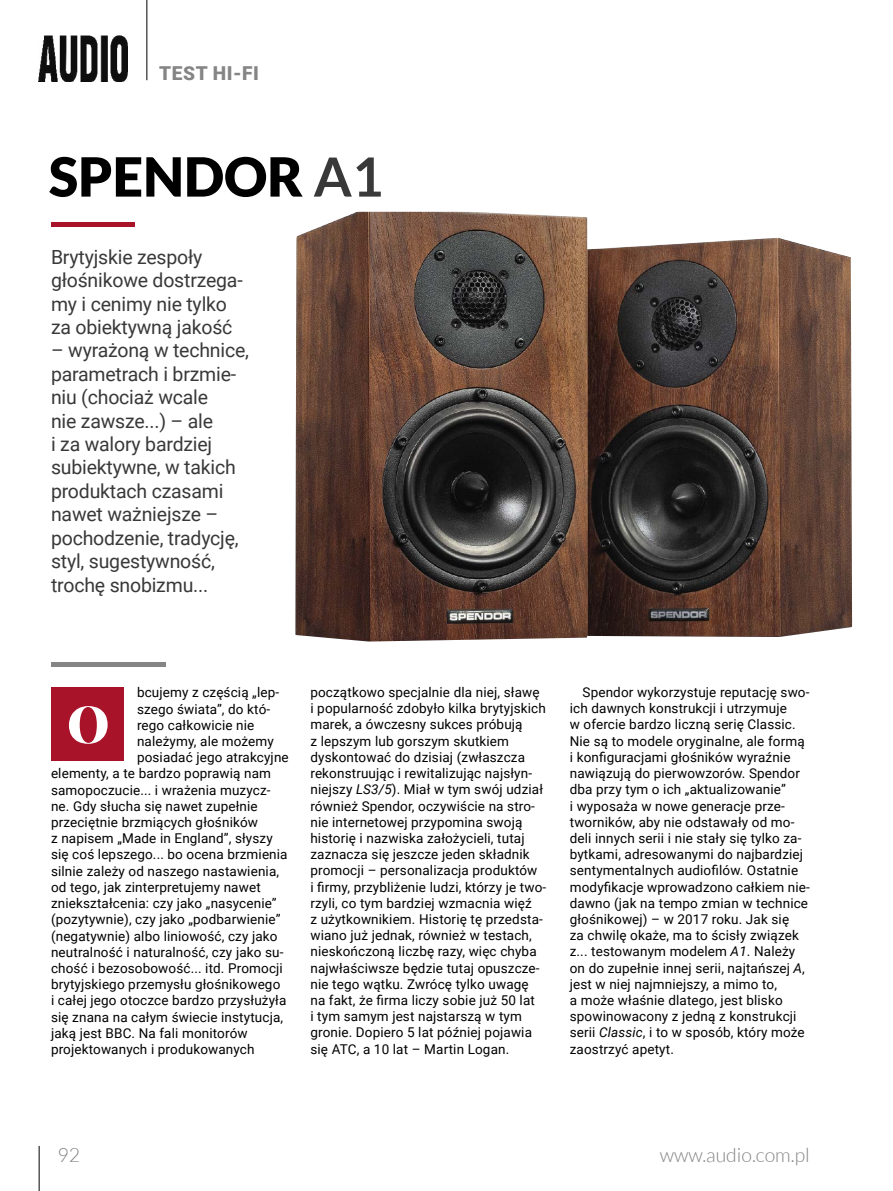
<style>
.page{position:relative;width:893px;height:1191px;background:#fff}
.page>*{position:absolute;margin:0;border:0;box-sizing:border-box;transform-origin:0 0}
.t1{font:900 54px "Lato";color:#000}
.t2{font:900 51.15px "Playfair Display";color:#fff}
.t3{font:19.5px/23.4px "Roboto";letter-spacing:-.01em;color:#393939}
.t4{font:300 19.5px "Lato";color:#858585}
.t5{font:900 19.2px "Roboto";letter-spacing:.035em;color:#858585}
.t6{font:13.5px/16.2px "Roboto";letter-spacing:.01em;color:#000}
.s1{font-weight:700;color:#393939}
.s2{font-style:italic}
</style>
<div class="page">
<hr style="left:39px;top:1145px;width:1px;height:46px;background:#000">
<hr style="left:147px;top:0;width:1px;height:80px;background:#000">
<img style="left:39px;top:35px;width:89px;height:46px">
<hr style="left:51px;top:222px;width:84px;height:4px;background:#a9132a">
<hr style="left:51px;top:662px;width:114px;height:4px;background:#858585">
<div style="left:51px;top:687px;width:73px;height:74px;background:#a9132a"></div>
<img style="left:295px;top:212px;width:557px;height:429px">
<h3 class="t5" style="left:159px;top:60px;width:101px">TEST HI-FI</h3>
<h1 class="t1" style="left:49px;top:145px;width:336px">SPENDOR <span class="s1">A1</span></h1>
<h3 class="t3" style="left:51px;top:244px;width:193px">Brytyjskie zespoły głośnikowe dostrzega&shy;my i cenimy nie tylko za obiektywną jakość</h3>
<h3 class="t3" style="left:51px;top:338px;width:200px">– wyrażoną w technice, parametrach i brzmie&shy;niu (chociaż wcale<br>nie zawsze...) – ale<br>i za walory bardziej subiektywne, w takich produktach czasami nawet ważniejsze – pochodzenie, tradycję, styl, sugestywność, trochę snobizmu...</h3>
<p class="t6" style="left:137px;top:684px;width:144px">bcujemy z częścią „lep-</p>
<p class="t6" style="left:137px;top:700px;width:135px">szego świata”, do któ-</p>
<p class="t6" style="left:137px;top:716px;width:119px">rego całkowicie nie</p>
<p class="t6" style="left:137px;top:732px;width:138px">należymy, ale możemy</p>
<p class="t6" style="left:137px;top:749px;width:153px">posiadać jego atrakcyjne</p>
<p class="t6" style="left:51px;top:765px;width:221px">elementy, a te bardzo poprawią nam</p>
<p class="t6" style="left:51px;top:781px;width:221px">samopoczucie... i wrażenia muzycz-</p>
<p class="t6" style="left:51px;top:797px;width:208px">ne. Gdy słucha się nawet zupełnie</p>
<p class="t6" style="left:51px;top:813px;width:208px">przeciętnie brzmiących głośników</p>
<p class="t6" style="left:51px;top:830px;width:223px">z napisem „Made in England”, słyszy</p>
<p class="t6" style="left:51px;top:846px;width:238px">się coś lepszego... bo ocena brzmienia</p>
<p class="t6" style="left:51px;top:862px;width:230px">silnie zależy od naszego nastawienia,</p>
<p class="t6" style="left:51px;top:878px;width:211px">od tego, jak zinterpretujemy nawet</p>
<p class="t6" style="left:51px;top:894px;width:227px">zniekształcenia: czy jako „nasycenie”</p>
<p class="t6" style="left:51px;top:911px;width:231px">(pozytywnie), czy jako „podbarwienie”</p>
<p class="t6" style="left:51px;top:927px;width:228px">(negatywnie) albo liniowość, czy jako</p>
<p class="t6" style="left:51px;top:943px;width:234px">neutralność i naturalność, czy jako su-</p>
<p class="t6" style="left:51px;top:959px;width:233px">chość i bezosobowość... itd. Promocji</p>
<p class="t6" style="left:51px;top:975px;width:231px">brytyjskiego przemysłu głośnikowego</p>
<p class="t6" style="left:51px;top:992px;width:237px">i całej jego otoczce bardzo przysłużyła</p>
<p class="t6" style="left:51px;top:1008px;width:234px">się znana na całym świecie instytucja,</p>
<p class="t6" style="left:51px;top:1024px;width:198px">jaką jest BBC. Na fali monitorów</p>
<p class="t6" style="left:51px;top:1040px;width:205px">projektowanych i produkowanych</p>
<h2 class="t2" style="left:67px;top:691px;width:44px">O</h2>
<p class="t6" style="left:310px;top:683px;width:237px">początkowo specjalnie dla niej, sławę<br>i popularność zdobyło kilka brytyjskich marek, a ówczesny sukces próbują<br>z lepszym lub gorszym skutkiem dyskontować do dzisiaj (zwłaszcza rekonstruując i rewitalizując najsłyn&shy;niejszy <span class="s2">LS3/5</span>). Miał w tym swój udział również Spendor, oczywiście na stro&shy;nie internetowej przypomina swoją historię i nazwiska założycieli, tutaj zaznacza się jeszcze jeden składnik promocji – personalizacja produktów<br>i firmy, przybliżenie ludzi, którzy je two&shy;rzyli, co tym bardziej wzmacnia więź<br>z użytkownikiem. Historię tę przedsta&shy;wiano już jednak, również w testach, nieskończoną liczbę razy, więc chyba najwłaściwsze będzie tutaj opuszcze&shy;nie tego wątku. Zwrócę tylko uwagę na fakt, że firma liczy sobie już 50 lat<br>i tym samym jest najstarszą w tym gronie. Dopiero 5 lat później pojawia się ATC, a 10 lat – Martin Logan.</p>
<p class="t6" style="left:570px;top:683px;width:241px;text-indent:13px">Spendor wykorzystuje reputację swo&shy;ich dawnych konstrukcji i utrzymuje<br>w ofercie bardzo liczną serię Classic.<br>Nie są to modele oryginalne, ale formą i konfiguracjami głośników wyraźnie nawiązują do pierwowzorów. Spendor dba przy tym o ich „aktualizowanie”<br>i wyposaża w nowe generacje prze&shy;tworników, aby nie odstawały od mo&shy;deli innych serii i nie stały się tylko za&shy;bytkami, adresowanymi do najbardziej sentymentalnych audiofilów. Ostatnie modyfikacje wprowadzono całkiem nie&shy;dawno (jak na tempo zmian w technice głośnikowej) – w 2017 roku. Jak się<br>za chwilę okaże, ma to ścisły związek z... testowanym modelem <span class="s2">A1</span>. Należy on do zupełnie innej serii, najtańszej <span class="s2">A</span>, jest w niej najmniejszy, a mimo to,<br>a może właśnie dlatego, jest blisko spowinowacony z jedną z konstrukcji serii <span class="s2">Classic</span>, i to w sposób, który może zaostrzyć apetyt.</p>
<h3 class="t4" style="left:57px;top:1144px;width:24px">92</h3>
<h3 class="t4" style="left:660px;top:1144px;width:151px">www.audio.com.pl</h3>
</div>
